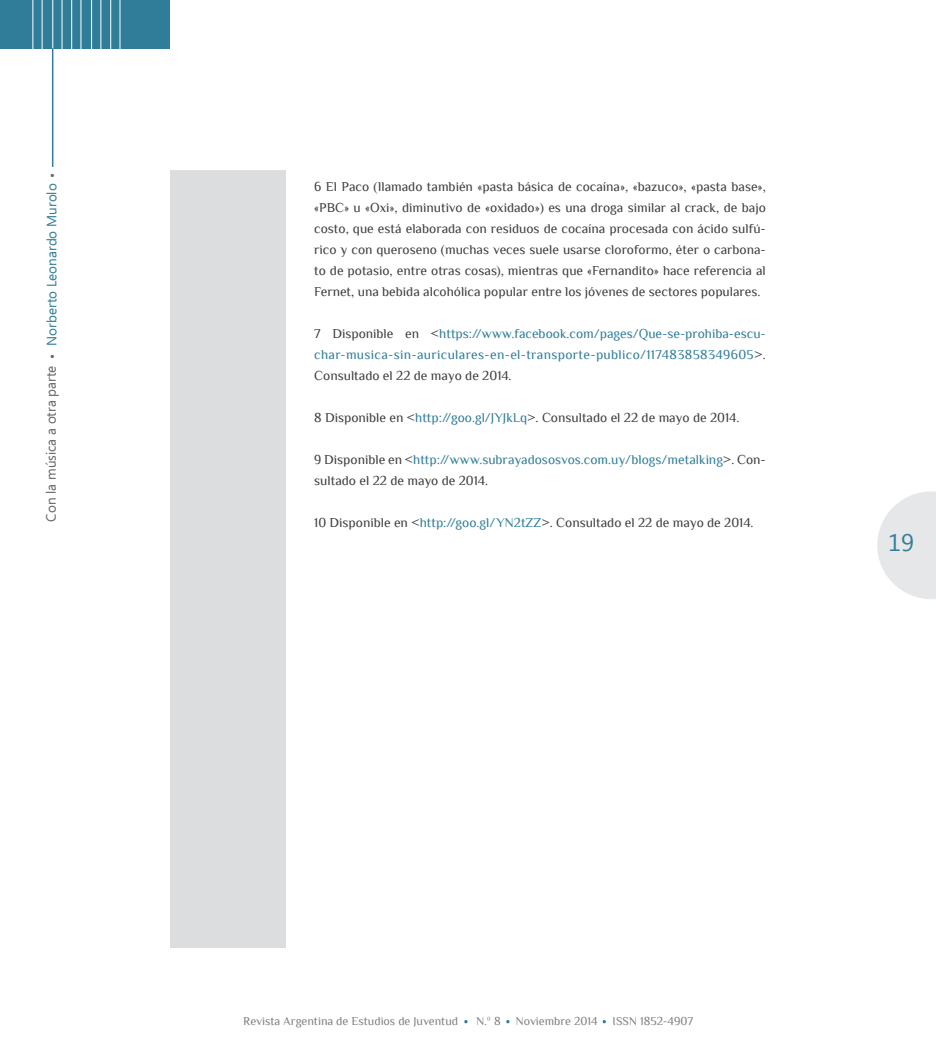
<style>
.page{position:relative;width:936px;height:1063px;background:#fff}
.page>*{position:absolute;margin:0;border:0;box-sizing:border-box;transform-origin:0 0}
.t1{font:24px "Ebrima";color:#307d99}
.tx_notas{font:13.5px/21px "Philosopher";color:#3e3e3f;text-align:justify}
.tx_notas-2{font:13.5px/21px "Philosopher";color:#307d99;text-align:justify}
.t2{font:13.5px "Ebrima";color:#307d99}
.t3{font:13.5px "Ebrima";color:#666}
.t4{font:13.5px "Philosopher";color:#666}
.t5{font:12px "Philosopher";color:#808080}
.s1{color:#3e3e3f}
.s2{color:#307d99}
</style>
<div class="page">
<div style="left:0;top:0;width:170px;height:48px;background:#307d99"></div>
<hr style="left:33px;top:0;width:1px;height:63px;background:#fff">
<hr style="left:110px;top:0;width:1px;height:50px;background:#fff">
<hr style="left:71px;top:0;width:1px;height:63px;background:#fff">
<hr style="left:52px;top:0;width:1px;height:63px;background:#fff">
<hr style="left:91px;top:0;width:1px;height:63px;background:#fff">
<hr style="left:42px;top:0;width:1px;height:63px;background:#fff">
<hr style="left:52px;top:48px;width:1px;height:119px;background:#307d99">
<hr style="left:120px;top:0;width:1px;height:50px;background:#fff">
<hr style="left:81px;top:0;width:1px;height:63px;background:#fff">
<hr style="left:62px;top:0;width:1px;height:63px;background:#fff">
<hr style="left:101px;top:0;width:1px;height:63px;background:#fff">
<svg style="left:877px;top:491px;width:58px;height:108px"></svg>
<div style="left:170px;top:170px;width:115px;height:777px;background:#dcdddf"></div>
<p class="t4" style="left:50px;top:168px;width:6px">•</p>
<p class="t2" style="left:42px;top:346px;width:164px;rotate:-90deg">Norberto Leonardo Murolo</p>
<p class="tx_notas" style="left:314px;top:176px;width:453px">6 El Paco (llamado también «pasta básica de cocaína», «bazuco», «pasta base», «PBC» u «Oxi», diminutivo de «oxidado») es una droga similar al crack, de bajo costo, que está elaborada con residuos de cocaína procesada con ácido sulfú&shy;rico y con queroseno (muchas veces suele usarse cloroformo, éter o carbona&shy;to de potasio, entre otras cosas), mientras que «Fernandito» hace referencia al Fernet, una bebida alcohólica popular entre los jóvenes de sectores populares.</p>
<p class="tx_notas-2" style="left:314px;top:323px;width:453px"><span class="s1">7 Disponible en &lt;</span>https://www.facebook.com/pages/Que-se-prohiba-escu&shy;char-musica-sin-auriculares-en-el-transporte-publico/117483858349605<span class="s1">&gt;.<br>Consultado el 22 de mayo de 2014.</span></p>
<p class="tx_notas" style="left:314px;top:407px;width:426px">8 Disponible en &lt;<span class="s2">http://goo.gl/JYJkLq</span>&gt;. Consultado el 22 de mayo de 2014.</p>
<p class="tx_notas-2" style="left:314px;top:449px;width:453px"><span class="s1">9 Disponible en &lt;</span>http://www.subrayadososvos.com.uy/blogs/metalking<span class="s1">&gt;. Con&shy;sultado el 22 de mayo de 2014.</span></p>
<p class="tx_notas" style="left:314px;top:512px;width:441px">10 Disponible en &lt;<span class="s2">http://goo.gl/YN2tZZ</span>&gt;. Consultado el 22 de mayo de 2014.</p>
<p class="t4" style="left:50px;top:349px;width:6px">•</p>
<p class="t3" style="left:41px;top:522px;width:157px;rotate:-90deg">Con la música a otra parte</p>
<p class="t1" style="left:888px;top:525px;width:27px">19</p>
<p class="t5" style="left:243px;top:1015px;width:216px">Revista Argentina de Estudios de Juventud</p>
<p class="t5" style="left:476px;top:1015px;width:26px">N.º 8</p>
<p class="t5" style="left:515px;top:1015px;width:83px">Noviembre 2014</p>
<p class="t5" style="left:612px;top:1015px;width:82px">ISSN 1852-4907</p>
</div>
